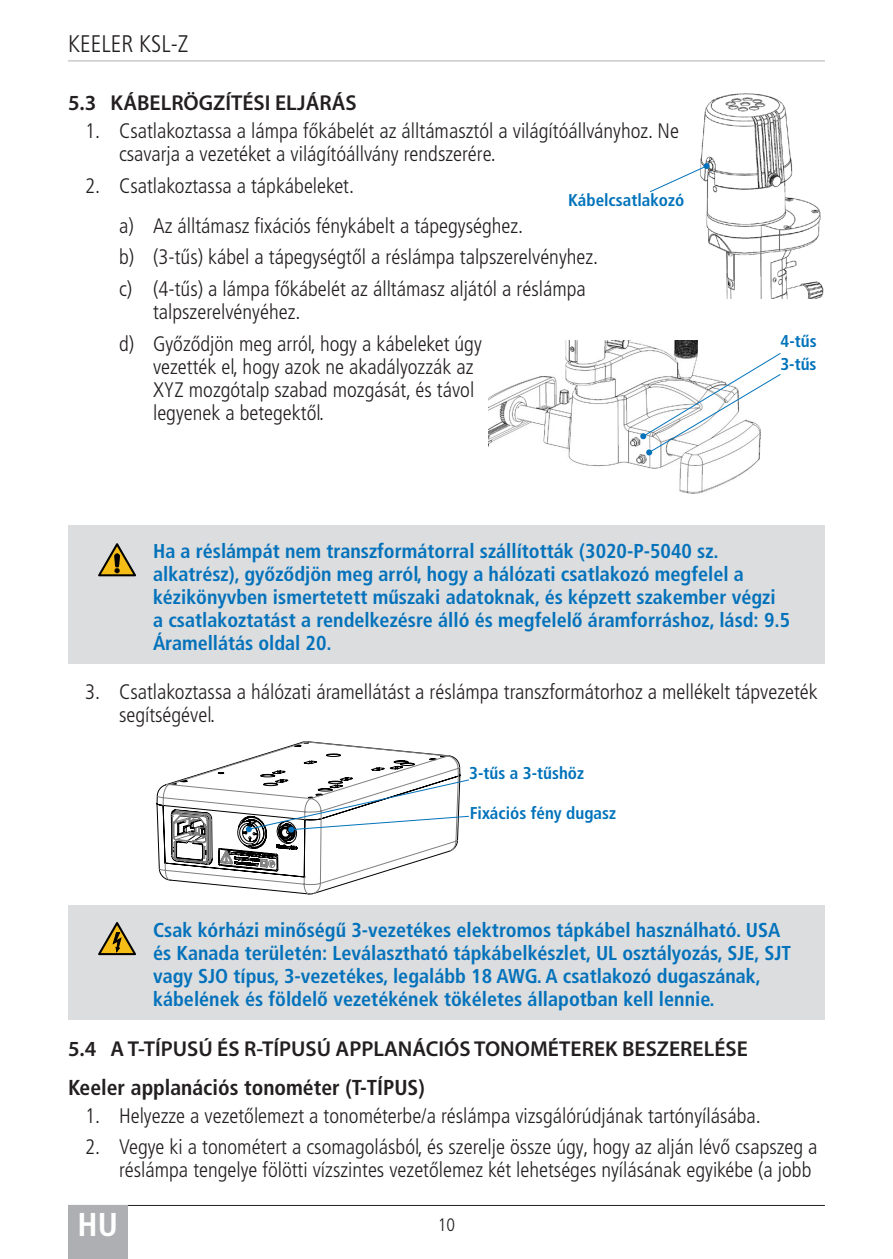
<style>
.page{position:relative;width:893px;height:1259px;background:#fff}
.page>*{position:absolute;margin:0;border:0;box-sizing:border-box;transform-origin:0 0}
.t1{font:700 condensed 33px "Frutiger LT Pro";color:#fff}
.t2{font:300 condensed 24px "Frutiger LT Pro";color:#231f20}
.t3{font:600 21.6px "Myriad Pro";color:#231f20}
.Heading_4{font:700 condensed 21.6px "Frutiger LT Pro";color:#231f20}
.t4{font:300 condensed 21px/23.1px "Frutiger LT Pro";color:#231f20}
.Caution_Single{font:700 condensed 20.1px/23.1px "Frutiger LT Pro";color:#0372bb}
.t5{font:300 condensed 18px "Frutiger LT Pro";color:#231f20}
.t6{font:700 condensed 17.1px "Frutiger LT Pro";color:#0072ba}
</style>
<div class="page">
<hr style="left:68px;top:1205px;width:757px;height:1px;background:#231f20">
<div style="left:68px;top:1205px;width:60px;height:54px;background:#aeafb3"></div>
<hr style="left:68px;top:60px;width:757px;height:1px;background:#aeafb3">
<div style="left:68px;top:526px;width:757px;height:138px;background:#dcdddf"></div>
<div style="left:68px;top:904px;width:757px;height:115px;background:#dcdddf"></div>
<img style="left:700px;top:93px;width:124px;height:205px">
<svg style="left:650px;top:165px;width:57px;height:28px"></svg>
<div style="left:703px;top:163px;width:7px;height:6px;background:#0372bb;border-radius:2px"></div>
<img style="left:489px;top:340px;width:271px;height:154px">
<svg style="left:640px;top:352px;width:141px;height:103px"></svg>
<svg style="left:98px;top:543px;width:38px;height:33px"></svg>
<svg style="left:157px;top:741px;width:303px;height:153px"></svg>
<svg style="left:246px;top:779px;width:223px;height:53px"></svg>
<svg style="left:98px;top:922px;width:38px;height:33px"></svg>
<p class="t2" style="left:68px;top:30px;width:122px">KEELER KSL-Z</p>
<p class="t3" style="left:68px;top:89px;width:290px">5.3 KÁBELRÖGZÍTÉSI ELJÁRÁS</p>
<p class="t4" style="left:119px;top:119px;width:561px;text-indent:-34px">1. Csatlakoztassa a lámpa főkábelét az álltámasztól a világítóállványhoz. Ne csavarja a vezetéket a világítóállvány rendszerére.</p>
<p class="t4" style="left:85px;top:174px;width:271px">2. Csatlakoztassa a tápkábeleket.</p>
<p class="t4" style="left:119px;top:214px;width:406px">a) Az álltámasz fixációs fénykábelt a tápegységhez.</p>
<p class="t4" style="left:119px;top:246px;width:481px">b) (3-tűs) kábel a tápegységtől a réslámpa talpszerelvényhez.</p>
<p class="t4" style="left:153px;top:277px;width:434px;text-indent:-34px">c) (4-tűs) a lámpa főkábelét az álltámasz aljától a réslámpa talpszerelvényéhez.</p>
<p class="t4" style="left:153px;top:332px;width:330px;text-indent:-34px">d) Győződjön meg arról, hogy a kábeleket úgy vezették el, hogy azok ne akadályozzák az XYZ mozgótalp szabad mozgását, és távol legyenek a betegektől.</p>
<p class="t6" style="left:568px;top:190px;width:118px">Kábelcsatlakozó</p>
<p class="t6" style="left:781px;top:331px;width:38px">4-tűs</p>
<p class="t6" style="left:780px;top:354px;width:38px">3-tűs</p>
<p class="Caution_Single" style="left:153px;top:539px;width:639px">Ha a réslámpát nem transzformátorral szállították (3020-P-5040 sz. alkatrész), győződjön meg arról, hogy a hálózati csatlakozó megfelel a kézikönyvben ismertetett műszaki adatoknak, és képzett szakember végzi a csatlakoztatást a rendelkezésre álló és megfelelő áramforráshoz, lásd: 9.5<br>Áramellátás oldal 20.</p>
<p class="t4" style="left:119px;top:680px;width:700px;text-indent:-34px">3. Csatlakoztassa a hálózati áramellátást a réslámpa transzformátorhoz a mellékelt tápvezeték segítségével.</p>
<p class="t6" style="left:469px;top:763px;width:116px">3-tűs a 3-tűshöz</p>
<p class="t6" style="left:470px;top:803px;width:148px">Fixációs fény dugasz</p>
<p class="Caution_Single" style="left:153px;top:918px;width:639px">Csak kórházi minőségű 3-vezetékes elektromos tápkábel használható. USA és Kanada területén: Leválasztható tápkábelkészlet, UL osztályozás, SJE, SJT vagy SJO típus, 3-vezetékes, legalább 18 AWG. A csatlakozó dugaszának, kábelének és földelő vezetékének tökéletes állapotban kell lennie.</p>
<p class="t3" style="left:68px;top:1035px;width:681px">5.4 A T-TÍPUSÚ ÉS R-TÍPUSÚ APPLANÁCIÓS TONOMÉTEREK BESZERELÉSE</p>
<p class="Heading_4" style="left:68px;top:1074px;width:358px">Keeler applanációs tonométer (T-TÍPUS)</p>
<p class="t4" style="left:85px;top:1104px;width:677px">1. Helyezze a vezetőlemezt a tonométerbe/a réslámpa vizsgálórúdjának tartónyílásába.</p>
<p class="t4" style="left:85px;top:1135px;width:734px;text-align:right">2. Vegye ki a tonométert a csomagolásból, és szerelje össze úgy, hogy az alján lévő csapszeg a réslámpa tengelye fölötti vízszintes vezetőlemez két lehetséges nyílásának egyikébe (a jobb</p>
<h1 class="t1" style="left:78px;top:1204px;width:42px">HU</h1>
<p class="t5" style="left:438px;top:1214px;width:19px">10</p>
</div>
